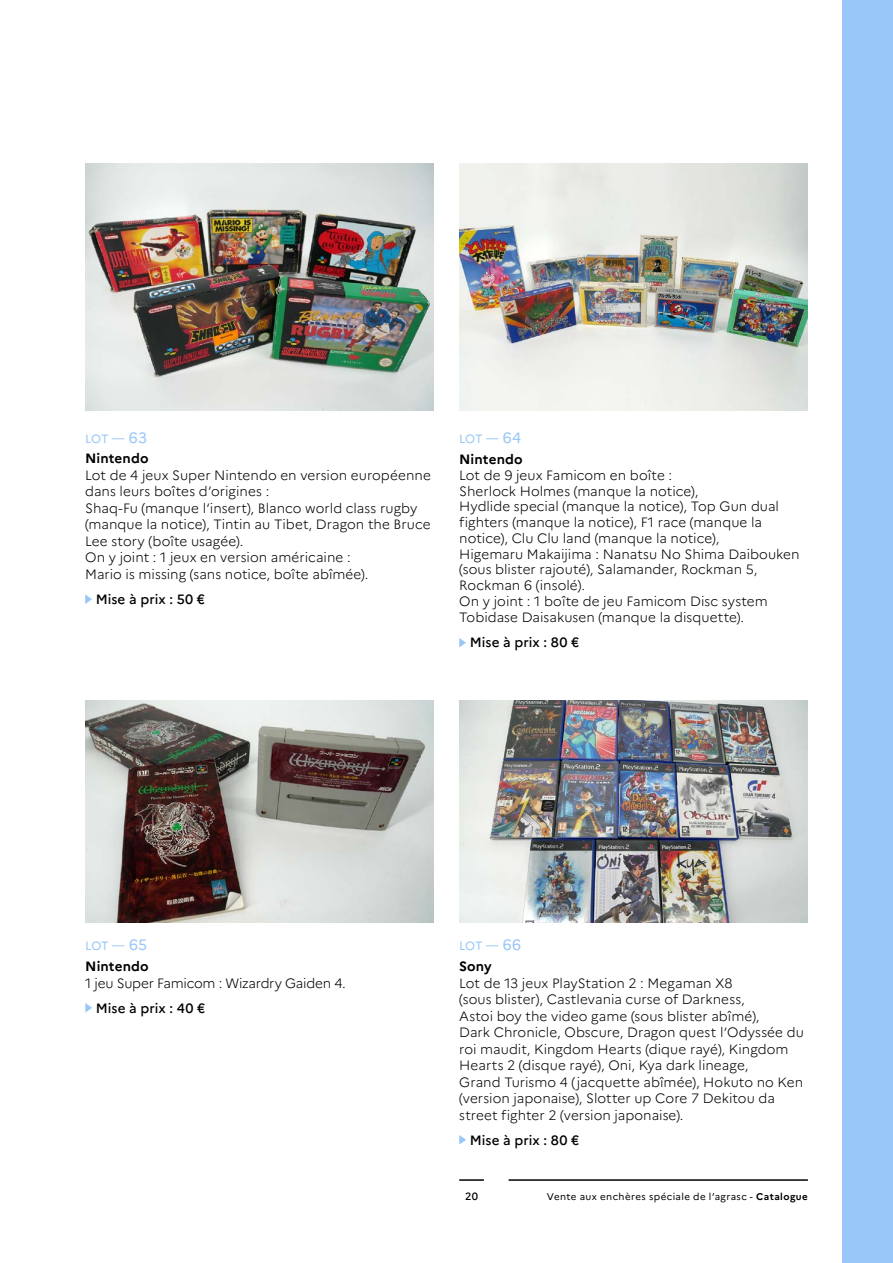
<style>
.page{position:relative;width:893px;height:1263px;background:#fff}
.page>*{position:absolute;margin:0;border:0;box-sizing:border-box;transform-origin:0 0}
.t1{font:300 13.5px/16.5px "Marianne";color:#000}
.t2{font:500 13.5px "Marianne";letter-spacing:.005em;color:#000}
.t3{font:300 13.5px "Marianne";letter-spacing:-.02em;color:#000}
.t4{font:700 13.5px "Marianne";letter-spacing:.005em;color:#000}
.t5{font:12px "Marianne";letter-spacing:-.02em;color:#99c7f7}
.t6{font:500 10.5px "Marianne";color:#000}
.t7{font:9.75px "Marianne";letter-spacing:.045em;color:#000}
.s1{font-size:15px}
.s2{font-weight:700}
</style>
<div class="page">
<hr style="left:509px;top:1179px;width:299px;height:2px;background:#000">
<hr style="left:459px;top:1179px;width:25px;height:2px;background:#000">
<div style="left:842px;top:0;width:51px;height:1263px;background:#99c7f7"></div>
<img style="left:85px;top:164px;width:349px;height:246px">
<img style="left:85px;top:700px;width:349px;height:223px">
<img style="left:459px;top:164px;width:349px;height:246px">
<img style="left:459px;top:700px;width:349px;height:223px">
<svg style="left:85px;top:594px;width:7px;height:10px"></svg>
<svg style="left:85px;top:1003px;width:7px;height:9px"></svg>
<svg style="left:459px;top:638px;width:7px;height:9px"></svg>
<svg style="left:459px;top:1135px;width:7px;height:9px"></svg>
<p class="t5" style="left:85px;top:431px;width:63px">LOT — <span class="s1">63</span></p>
<p class="t4" style="left:85px;top:450px;width:65px">Nintendo</p>
<p class="t1" style="left:85px;top:467px;width:347px">Lot de 4 jeux Super Nintendo en version européenne dans leurs boîtes d’origines :<br>Shaq-Fu (manque l’insert), Blanco world class rugby (manque la notice), Tintin au Tibet, Dragon the Bruce Lee story (boîte usagée).<br>On y joint : 1 jeux en version américaine :<br>Mario is missing (sans notice, boîte abîmée).</p>
<p class="t2" style="left:96px;top:591px;width:111px">Mise à prix : 50 €</p>
<p class="t5" style="left:459px;top:432px;width:63px">LOT — <span class="s1">64</span></p>
<p class="t4" style="left:459px;top:451px;width:65px">Nintendo</p>
<p class="t1" style="left:459px;top:467px;width:342px;line-height:15.9px">Lot de 9 jeux Famicom en boîte :<br>Sherlock Holmes (manque la notice),<br>Hydlide special (manque la notice), Top Gun dual fighters (manque la notice), F1 race (manque la notice), Clu Clu land (manque la notice),<br>Higemaru Makaijima : Nanatsu No Shima Daibouken (sous blister rajouté), Salamander, Rockman 5, Rockman 6 (insolé).<br>On y joint : 1 boîte de jeu Famicom Disc system Tobidase Daisakusen (manque la disquette).</p>
<p class="t2" style="left:470px;top:634px;width:111px">Mise à prix : 80 €</p>
<p class="t5" style="left:85px;top:939px;width:63px">LOT — <span class="s1">65</span></p>
<p class="t4" style="left:85px;top:958px;width:65px">Nintendo</p>
<p class="t3" style="left:85px;top:974px;width:262px">1 jeu Super Famicom : Wizardry Gaiden 4.</p>
<p class="t2" style="left:96px;top:999px;width:111px">Mise à prix : 40 €</p>
<p class="t5" style="left:459px;top:939px;width:64px">LOT — <span class="s1">66</span></p>
<p class="t4" style="left:459px;top:958px;width:34px">Sony</p>
<p class="t1" style="left:459px;top:974px;width:346px">Lot de 13 jeux PlayStation 2 : Megaman X8<br>(sous blister), Castlevania curse of Darkness,<br>Astoi boy the video game (sous blister abîmé),<br>Dark Chronicle, Obscure, Dragon quest l’Odyssée du roi maudit, Kingdom Hearts (dique rayé), Kingdom Hearts 2 (disque rayé), Oni, Kya dark lineage,<br>Grand Turismo 4 (jacquette abîmée), Hokuto no Ken (version japonaise), Slotter up Core 7 Dekitou da street fighter 2 (version japonaise).</p>
<p class="t2" style="left:470px;top:1131px;width:111px">Mise à prix : 80 €</p>
<p class="t6" style="left:465px;top:1190px;width:15px">20</p>
<p class="t7" style="left:547px;top:1190px;width:263px">Vente aux enchères spéciale de l’agrasc - <span class="s2">Catalogue</span></p>
</div>
